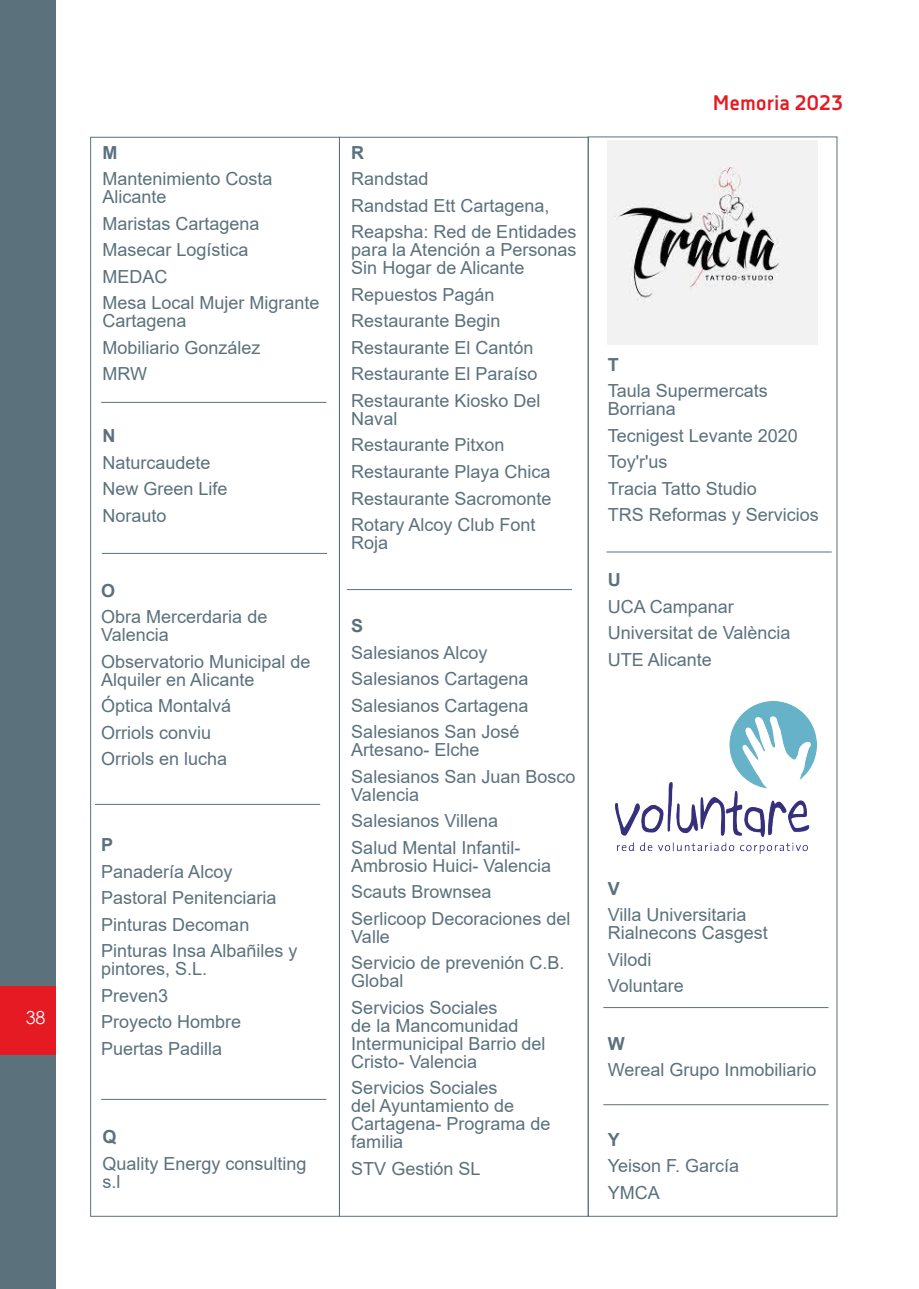
<style>
.page{position:relative;width:919px;height:1289px;background:#fff}
.page>*{position:absolute;margin:0;border:0;box-sizing:border-box;transform-origin:0 0}
.t1{font:700 21px "Decima Nova Pro";color:#e51a23}
.t2{font:18px/18px "Arial";color:#5b717c}
.t3{font:700 18px "Arial";color:#5b717c}
.t4{font:18px "Century Gothic";color:#fff}
</style>
<div class="page">
<hr style="left:101px;top:402px;width:225px;height:1px;background:#5b717c">
<hr style="left:102px;top:553px;width:225px;height:1px;background:#5b717c">
<hr style="left:95px;top:804px;width:225px;height:1px;background:#5b717c">
<hr style="left:347px;top:589px;width:225px;height:1px;background:#5b717c">
<hr style="left:606px;top:551px;width:225px;height:1px;background:#5b717c">
<img style="left:615px;top:702px;width:201px;height:151px">
<div style="left:0;top:0;width:56px;height:1288px;background:#5b717c"></div>
<div style="left:0;top:986px;width:56px;height:68px;background:#e51a23"></div>
<hr style="left:101px;top:1098px;width:225px;height:1px;background:#5b717c">
<img style="left:607px;top:141px;width:210px;height:203px">
<hr style="left:603px;top:1104px;width:225px;height:1px;background:#5b717c">
<hr style="left:603px;top:1007px;width:225px;height:1px;background:#5b717c">
<p class="t4" style="left:26px;top:1004px;width:21px">38</p>
<p class="t3" style="left:102px;top:140px;width:16px">M</p>
<p class="t2" style="left:102px;top:170px;width:172px">Mantenimiento Costa<br>Alicante</p>
<p class="t2" style="left:102px;top:214px;width:159px">Maristas Cartagena</p>
<p class="t2" style="left:102px;top:241px;width:148px">Masecar Logística</p>
<p class="t2" style="left:102px;top:267px;width:66px">MEDAC</p>
<p class="t2" style="left:102px;top:294px;width:219px">Mesa Local Mujer Migrante<br>Cartagena</p>
<p class="t2" style="left:102px;top:338px;width:160px">Mobiliario González</p>
<p class="t2" style="left:102px;top:365px;width:46px">MRW</p>
<p class="t3" style="left:102px;top:423px;width:14px">N</p>
<p class="t2" style="left:102px;top:453px;width:110px">Naturcaudete</p>
<p class="t2" style="left:102px;top:480px;width:127px">New Green Life</p>
<p class="t2" style="left:102px;top:506px;width:66px">Norauto</p>
<p class="t3" style="left:101px;top:578px;width:16px">O</p>
<p class="t2" style="left:101px;top:608px;width:168px">Obra Mercerdaria de<br>Valencia</p>
<p class="t2" style="left:101px;top:652px;width:211px">Observatorio Municipal de<br>Alquiler en Alicante</p>
<p class="t2" style="left:101px;top:697px;width:132px">Óptica Montalvá</p>
<p class="t2" style="left:101px;top:723px;width:112px">Orriols conviu</p>
<p class="t2" style="left:101px;top:750px;width:128px">Orriols en lucha</p>
<p class="t3" style="left:101px;top:832px;width:14px">P</p>
<p class="t2" style="left:101px;top:862px;width:133px">Panadería Alcoy</p>
<p class="t2" style="left:101px;top:888px;width:177px">Pastoral Penitenciaria</p>
<p class="t2" style="left:101px;top:915px;width:150px">Pinturas Decoman</p>
<p class="t2" style="left:101px;top:941px;width:198px">Pinturas Insa Albañiles y pintores, S.L.</p>
<p class="t2" style="left:101px;top:986px;width:69px">Preven3</p>
<p class="t2" style="left:101px;top:1012px;width:142px">Proyecto Hombre</p>
<p class="t2" style="left:101px;top:1039px;width:123px">Puertas Padilla</p>
<p class="t3" style="left:102px;top:1124px;width:16px">Q</p>
<p class="t2" style="left:102px;top:1154px;width:206px">Quality Energy consulting s.l</p>
<p class="t3" style="left:351px;top:140px;width:14px">R</p>
<p class="t2" style="left:351px;top:170px;width:79px">Randstad</p>
<p class="t2" style="left:351px;top:196px;width:200px">Randstad Ett Cartagena,</p>
<p class="t2" style="left:351px;top:223px;width:226px;text-align:justify">Reapsha: Red de Entidades para la Atención a Personas Sin Hogar de Alicante</p>
<p class="t2" style="left:351px;top:285px;width:145px">Repuestos Pagán</p>
<p class="t2" style="left:351px;top:312px;width:151px">Restaurante Begin</p>
<p class="t2" style="left:351px;top:338px;width:184px">Restaurante El Cantón</p>
<p class="t2" style="left:351px;top:365px;width:188px">Restaurante El Paraíso</p>
<p class="t2" style="left:351px;top:391px;width:191px">Restaurante Kiosko Del<br>Naval</p>
<p class="t2" style="left:351px;top:436px;width:155px">Restaurante Pitxon</p>
<p class="t2" style="left:351px;top:462px;width:201px">Restaurante Playa Chica</p>
<p class="t2" style="left:351px;top:489px;width:202px">Restaurante Sacromonte</p>
<p class="t2" style="left:351px;top:515px;width:186px">Rotary Alcoy Club Font<br>Roja</p>
<p class="t3" style="left:351px;top:613px;width:14px">S</p>
<p class="t2" style="left:351px;top:643px;width:138px">Salesianos Alcoy</p>
<p class="t2" style="left:351px;top:669px;width:179px">Salesianos Cartagena</p>
<p class="t2" style="left:351px;top:696px;width:179px">Salesianos Cartagena</p>
<p class="t2" style="left:351px;top:722px;width:170px">Salesianos San José<br>Artesano- Elche</p>
<p class="t2" style="left:351px;top:767px;width:226px">Salesianos San Juan Bosco<br>Valencia</p>
<p class="t2" style="left:351px;top:811px;width:148px">Salesianos Villena</p>
<p class="t2" style="left:351px;top:838px;width:201px">Salud Mental Infantil-<br>Ambrosio Huici- Valencia</p>
<p class="t2" style="left:351px;top:882px;width:142px">Scauts Brownsea</p>
<p class="t2" style="left:351px;top:909px;width:221px">Serlicoop Decoraciones del<br>Valle</p>
<p class="t2" style="left:351px;top:953px;width:215px">Servicio de prevenión C.B.<br>Global</p>
<p class="t2" style="left:351px;top:998px;width:196px">Servicios Sociales<br>de la Mancomunidad<br>Intermunicipal Barrio del<br>Cristo- Valencia</p>
<p class="t2" style="left:351px;top:1078px;width:201px">Servicios Sociales<br>del Ayuntamiento de<br>Cartagena- Programa de familia</p>
<p class="t2" style="left:351px;top:1159px;width:131px">STV Gestión SL</p>
<p class="t1" style="left:713px;top:90px;width:132px">Memoria 2023</p>
<p class="t3" style="left:607px;top:352px;width:12px">T</p>
<p class="t2" style="left:607px;top:382px;width:162px">Taula Supermercats<br>Borriana</p>
<p class="t2" style="left:607px;top:426px;width:192px">Tecnigest Levante 2020</p>
<p class="t2" style="left:607px;top:453px;width:61px">Toy'r'us</p>
<p class="t2" style="left:607px;top:479px;width:151px">Tracia Tatto Studio</p>
<p class="t2" style="left:607px;top:506px;width:213px">TRS Reformas y Servicios</p>
<p class="t3" style="left:607px;top:567px;width:14px">U</p>
<p class="t2" style="left:607px;top:597px;width:128px">UCA Campanar</p>
<p class="t2" style="left:607px;top:624px;width:184px">Universitat de València</p>
<p class="t2" style="left:607px;top:650px;width:106px">UTE Alicante</p>
<p class="t3" style="left:607px;top:875px;width:14px">V</p>
<p class="t2" style="left:607px;top:905px;width:162px">Villa Universitaria<br>Rialnecons Casgest</p>
<p class="t2" style="left:607px;top:950px;width:45px">Vilodi</p>
<p class="t2" style="left:607px;top:976px;width:78px">Voluntare</p>
<p class="t3" style="left:607px;top:1030px;width:18px">W</p>
<p class="t2" style="left:607px;top:1060px;width:210px">Wereal Grupo Inmobiliario</p>
<p class="t3" style="left:607px;top:1126px;width:14px">Y</p>
<p class="t2" style="left:607px;top:1156px;width:133px">Yeison F. García</p>
<p class="t2" style="left:607px;top:1183px;width:54px">YMCA</p>
</div>
